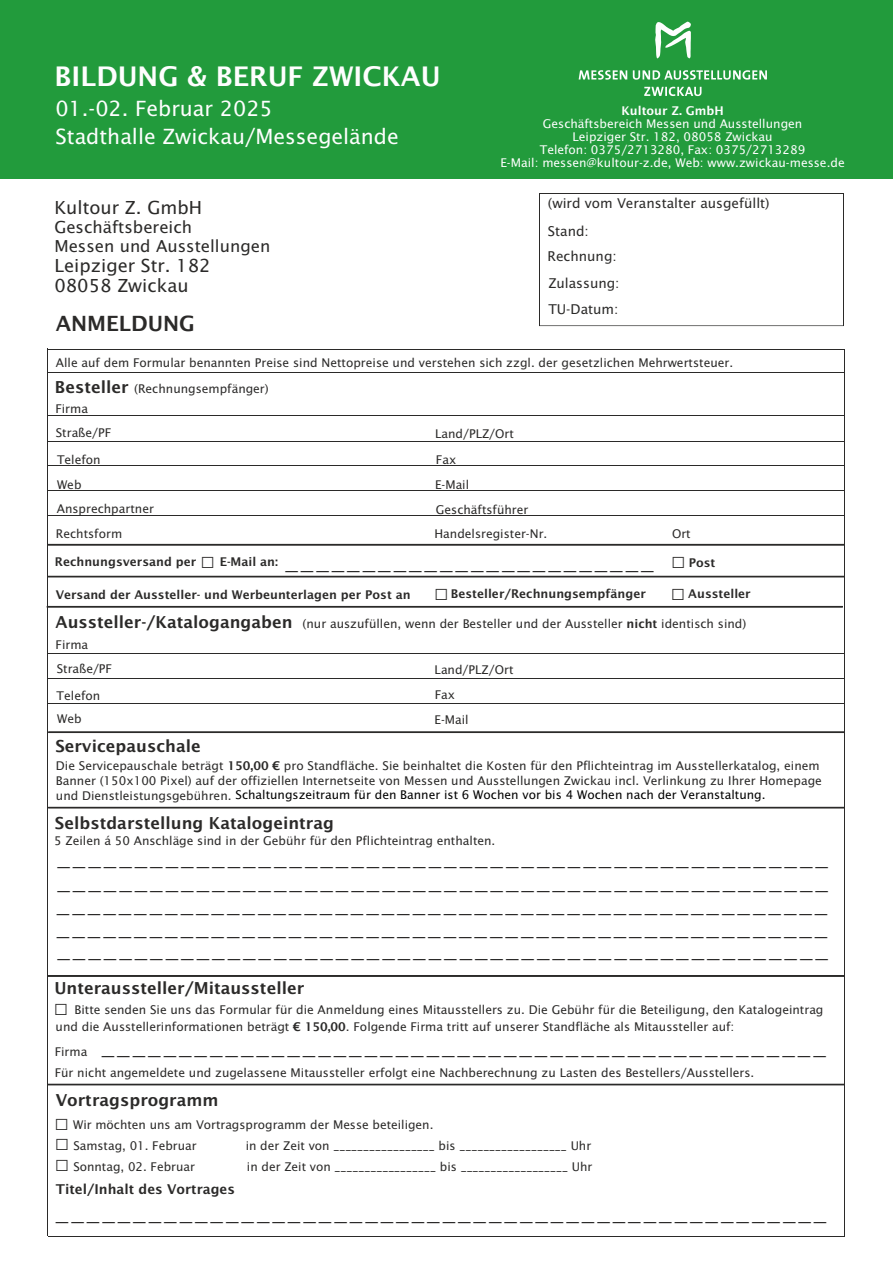
<style>
.page{position:relative;width:893px;height:1263px;background:#fff}
.page>*{position:absolute;margin:0;border:0;box-sizing:border-box;transform-origin:0 0}
.t1{font:600 27px "Lucida Sans";color:#fefefe}
.t2{font:21px/28px "Lucida Sans";color:#fefefe}
.t3{font:600 21px "Lucida Sans";color:#2b2a29}
.t4{font:18px/20.5px "Lucida Sans";color:#2b2a29}
.t5{font:16.5px/23.4px "Lucida Sans";color:#2b2a29;text-align:justify;scale:1.87 1}
.t6{font:600 16.5px "Lucida Sans";color:#2b2a29}
.t7{font:16.5px/18.8px "Lucida Sans";color:#2b2a29}
.t8{font:13.5px/26.4px "Lucida Sans";color:#2b2a29}
.t9{font:600 13.5px "Lucida Sans";color:#2b2a29}
.t10{font:12px/15px "Lucida Sans";color:#2b2a29}
.t11{font:12px/13px "Lucida Sans";color:#fefefe;text-align:center}
.t12{font:600 12px "Lucida Sans";color:#2b2a29}
.t13{font:600 12px "Lucida Sans";color:#fefefe}
.s1{font-weight:600;font-size:16.5px}
.s2{font-family:"Arial";font-weight:400;font-size:24px}
.s3{font-weight:600}
.s4{color:#000}
.s5{font-family:"Arial";font-size:24px}
</style>
<div class="page">
<div style="left:0;top:0;width:893px;height:179px;background:#229b3c"></div>
<hr style="left:539px;top:193px;width:305px;height:1px;background:#2b2a29">
<hr style="left:539px;top:193px;width:1px;height:133px;background:#2b2a29">
<hr style="left:844px;top:193px;width:1px;height:132px;background:#2b2a29">
<svg style="left:540px;top:325px;width:304px;height:1px"></svg>
<hr style="left:48px;top:349px;width:796px;height:1px;background:#2b2a29">
<hr style="left:844px;top:349px;width:1px;height:887px;background:#2b2a29">
<hr style="left:48px;top:349px;width:1px;height:887px;background:#2b2a29">
<hr style="left:48px;top:415px;width:796px;height:1px;background:#2b2a29">
<hr style="left:48px;top:441px;width:796px;height:1px;background:#2b2a29">
<hr style="left:48px;top:465px;width:796px;height:1px;background:#2b2a29">
<hr style="left:48px;top:490px;width:796px;height:1px;background:#2b2a29">
<hr style="left:48px;top:515px;width:796px;height:1px;background:#2b2a29">
<div style="left:48px;top:544px;width:796px;height:2px;background:#2b2a29;border:1px solid #2b2a29"></div>
<hr style="left:48px;top:653px;width:796px;height:1px;background:#2b2a29">
<hr style="left:48px;top:678px;width:796px;height:1px;background:#2b2a29">
<hr style="left:48px;top:703px;width:796px;height:1px;background:#2b2a29">
<hr style="left:48px;top:576px;width:796px;height:1px;background:#2b2a29">
<div style="left:48px;top:975px;width:796px;height:2px;background:#2b2a29;border:1px solid #2b2a29"></div>
<hr style="left:48px;top:1084px;width:796px;height:1px;background:#2b2a29">
<hr style="left:48px;top:807px;width:796px;height:1px;background:#2b2a29">
<hr style="left:48px;top:372px;width:796px;height:1px;background:#2b2a29">
<svg style="left:579px;top:70px;width:188px;height:10px"></svg>
<svg style="left:644px;top:87px;width:57px;height:9px"></svg>
<svg style="left:655px;top:22px;width:36px;height:37px"></svg>
<hr style="left:48px;top:1236px;width:796px;height:1px;background:#2b2a29">
<div style="left:48px;top:731px;width:796px;height:2px;background:#2b2a29;border:1px solid #2b2a29"></div>
<div style="left:47px;top:606px;width:796px;height:2px;background:#2b2a29;border:1px solid #2b2a29"></div>
<h1 class="t1" style="left:55px;top:65px;width:387px">BILDUNG &amp; BERUF ZWICKAU</h1>
<h2 class="t2" style="left:55px;top:96px;width:345px">01.-02. Februar 2025<br>Stadthalle Zwickau/Messegelände</h2>
<h3 class="t4" style="left:54px;top:199px;width:149px">Kultour Z. GmbH</h3>
<h3 class="t7" style="left:54px;top:219px;width:217px">Geschäftsbereich<br>Messen und Ausstellungen</h3>
<h3 class="t4" style="left:54px;top:257px;width:158px">Leipziger Str. 182<br>08058 Zwickau</h3>
<h2 class="t3" style="left:56px;top:314px;width:141px">ANMELDUNG</h2>
<p class="t13" style="left:621px;top:105px;width:104px">Kultour Z. GmbH</p>
<p class="t11" style="left:500px;top:118px;width:346px">Geschäftsbereich Messen und Ausstellungen<br>Leipziger Str. 182, 08058 Zwickau<br>Telefon: 0375/2713280, Fax: 0375/2713289<br>E-Mail: messen@kultour-z.de, Web: www.zwickau-messe.de</p>
<p class="t8" style="left:548px;top:190px;width:223px;line-height:28px">(wird vom Veranstalter ausgefüllt)<br>Stand:</p>
<p class="t8" style="left:547px;top:244px;width:74px">Rechnung:<br>Zulassung:<br>TU-Datum:</p>
<p class="t10" style="left:56px;top:356px;width:679px">Alle auf dem Formular benannten Preise sind Nettopreise und verstehen sich zzgl. der gesetzlichen Mehrwertsteuer.</p>
<p class="t10" style="left:55px;top:382px;width:215px"><span class="s1">Besteller</span> (Rechnungsempfänger)</p>
<p class="t10" style="left:55px;top:397px;width:57px;line-height:24.5px">Firma<br>Straße/PF</p>
<p class="t10" style="left:435px;top:427px;width:80px">Land/PLZ/Ort</p>
<p class="t10" style="left:57px;top:453px;width:45px">Telefon</p>
<p class="t10" style="left:436px;top:453px;width:22px">Fax</p>
<p class="t10" style="left:57px;top:478px;width:26px">Web</p>
<p class="t10" style="left:435px;top:479px;width:36px">E-Mail</p>
<p class="t10" style="left:57px;top:502px;width:99px">Ansprechpartner</p>
<p class="t10" style="left:436px;top:503px;width:94px">Geschäftsführer</p>
<p class="t10" style="left:56px;top:527px;width:68px">Rechtsform</p>
<p class="t10" style="left:434px;top:527px;width:114px">Handelsregister-Nr.</p>
<p class="t10" style="left:672px;top:527px;width:20px">Ort</p>
<p class="t12" style="left:55px;top:557px;width:225px">Rechnungsversand per <span class="s2">□</span> E-Mail an:</p>
<p class="t12" style="left:671px;top:557px;width:46px"><span class="s2">□</span> Post</p>
<h3 class="t5" style="left:284px;top:554px;width:200px">________________________</h3>
<p class="t12" style="left:56px;top:589px;width:697px">Versand der Aussteller- und Werbeunterlagen per Post an <span class="s2">□</span> Besteller/Rechnungsempfänger <span class="s2">□</span> Aussteller</p>
<p class="t10" style="left:56px;top:617px;width:692px"><span class="s1">Aussteller-/Katalogangaben</span> (nur auszufüllen, wenn der Besteller und der Aussteller <span class="s3">nicht</span> identisch sind)</p>
<p class="t10" style="left:56px;top:633px;width:58px;line-height:24.8px">Firma<br>Straße/PF</p>
<p class="t10" style="left:435px;top:663px;width:80px">Land/PLZ/Ort</p>
<p class="t10" style="left:57px;top:689px;width:45px">Telefon</p>
<p class="t10" style="left:435px;top:688px;width:22px">Fax</p>
<p class="t10" style="left:57px;top:712px;width:26px">Web</p>
<p class="t10" style="left:435px;top:713px;width:36px">E-Mail</p>
<h3 class="t6" style="left:55px;top:739px;width:147px">Servicepauschale</h3>
<p class="t10" style="left:56px;top:759px;width:767px">Die Servicepauschale beträgt <span class="s3">150,00 €</span> pro Standfläche. Sie beinhaltet die Kosten für den Pflichteintrag im Ausstellerkatalog, einem<br>Banner (150x100 Pixel) auf der offiziellen Internetseite von Messen und Ausstellungen Zwickau incl. Verlinkung zu Ihrer Homepage und Dienstleistungsgebühren. <span class="s4">Schaltungszeitraum für den Banner ist 6 Wochen vor bis 4 Wochen nach der Veranstaltung.</span></p>
<h3 class="t6" style="left:55px;top:816px;width:281px">Selbstdarstellung Katalogeintrag</h3>
<p class="t10" style="left:54px;top:834px;width:443px">5 Zeilen á 50 Anschläge sind in der Gebühr für den Pflichteintrag enthalten.</p>
<p class="t5" style="left:56px;top:851px;width:415px">__________________________________________________ __________________________________________________ __________________________________________________ __________________________________________________</p>
<h3 class="t5" style="left:56px;top:942px;width:415px">__________________________________________________</h3>
<h3 class="t6" style="left:54px;top:981px;width:251px">Unteraussteller/Mitaussteller</h3>
<p class="t10" style="left:54px;top:1003px;width:771px;line-height:16.5px"><span class="s5">□</span> Bitte senden Sie uns das Formular für die Anmeldung eines Mitausstellers zu. Die Gebühr für die Beteiligung, den Katalogeintrag und die Ausstellerinformationen beträgt <span class="s3">€ 150,00</span>. Folgende Firma tritt auf unserer Standfläche als Mitaussteller auf:</p>
<p class="t10" style="left:55px;top:1042px;width:701px;line-height:21px">Firma<br>Für nicht angemeldete und zugelassene Mitaussteller erfolgt eine Nachberechnung zu Lasten des Bestellers/Ausstellers.</p>
<h3 class="t5" style="left:100px;top:1040px;width:390px">_______________________________________________</h3>
<h3 class="t6" style="left:56px;top:1093px;width:164px">Vortragsprogramm</h3>
<p class="t10" style="left:55px;top:1118px;width:380px"><span class="s5">□</span> Wir möchten uns am Vortragsprogramm der Messe beteiligen.</p>
<p class="t10" style="left:55px;top:1139px;width:143px"><span class="s5">□</span> Samstag, 01. Februar</p>
<p class="t10" style="left:246px;top:1139px;width:347px">in der Zeit von _________________ bis __________________ Uhr</p>
<p class="t10" style="left:55px;top:1160px;width:142px"><span class="s5">□</span> Sonntag, 02. Februar</p>
<p class="t10" style="left:247px;top:1160px;width:347px">in der Zeit von _________________ bis __________________ Uhr</p>
<p class="t9" style="left:56px;top:1183px;width:181px">Titel/Inhalt des Vortrages</p>
<h3 class="t5" style="left:55px;top:1205px;width:415px">__________________________________________________</h3>
</div>
